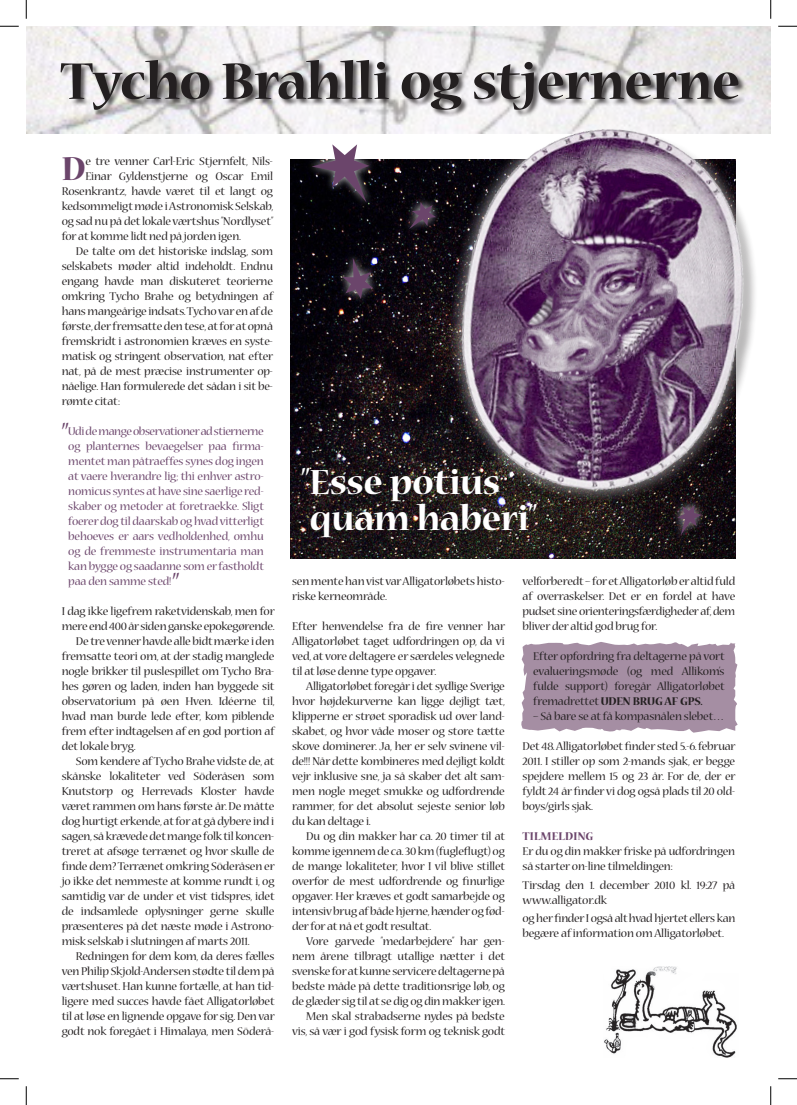
<style>
.page{position:relative;width:797px;height:1105px;background:#fff}
.page>*{position:absolute;margin:0;border:0;box-sizing:border-box;transform-origin:0 0}
.t1{font:700 57.25px "Nueva Std";letter-spacing:-.01em;color:#231f20}
.t2{font:700 38.88px/36.6px "Nueva Std";letter-spacing:-.01em;color:#fff}
.t3{font:37.5px "Nueva Std";color:#6b456b}
.t4{font:700 36.88px "Nueva Std";color:#6b456b}
.t5{font:12.5px/15px "Nueva Std";letter-spacing:-.015em;color:#231f20;text-align:justify}
.t6{font:12.5px/15px "Nueva Std";letter-spacing:-.015em;color:#6b456b;text-align:justify}
.t7{font:700 12.5px "Nueva Std";letter-spacing:.14em;color:#6b456b}
.s1{font-weight:700}
</style>
<div class="page">
<img style="left:26px;top:26px;width:744px;height:108px">
<svg style="left:521px;top:642px;width:217px;height:91px;background:#ac97aa"></svg>
<img style="left:604px;top:966px;width:133px;height:92px">
<img style="left:291px;top:159px;width:444px;height:400px">
<svg style="left:421px;top:92px;width:349px;height:433px"></svg>
<img style="left:451px;top:125px;width:303px;height:378px">
<div style="left:61px;top:60px;width:684px;height:57px;background:#231f20;opacity:.7"></div>
<div style="left:303px;top:136px;width:71px;height:72px;background:#fff;opacity:.75"></div>
<svg style="left:311px;top:144px;width:58px;height:59px"></svg>
<svg style="left:328px;top:246px;width:60px;height:62px;background:#1d1721"></svg>
<svg style="left:398px;top:191px;width:47px;height:50px;background:#1c151e"></svg>
<svg style="left:667px;top:495px;width:42px;height:46px;background:#2a1f26"></svg>
<svg style="left:0;top:25px;width:19px;height:2px"></svg>
<svg style="left:778px;top:25px;width:19px;height:2px"></svg>
<svg style="left:0;top:1078px;width:19px;height:1px"></svg>
<svg style="left:778px;top:1078px;width:19px;height:1px"></svg>
<svg style="left:25px;top:0;width:2px;height:19px"></svg>
<svg style="left:25px;top:1086px;width:2px;height:19px"></svg>
<svg style="left:770px;top:0;width:1px;height:19px"></svg>
<svg style="left:770px;top:1086px;width:1px;height:19px"></svg>
<h1 class="t1" style="left:60px;top:55px;width:681px">Tycho Brahlli og stjernerne</h1>
<h3 class="t4" style="left:62px;top:152px;width:26px">D</h3>
<p class="t5" style="left:85px;top:154px;width:189px">e tre venner Carl-Eric Stjernfelt, Nils-</p>
<p class="t5" style="left:85px;top:169px;width:189px">Einar Gyldenstjerne og Oscar Emil</p>
<p class="t5" style="left:62px;top:184px;width:213px">Rosenkrantz, havde været til et langt og</p>
<p class="t5" style="left:62px;top:199px;width:213px">kedsommeligt møde i Astronomisk Selskab,</p>
<p class="t5" style="left:62px;top:214px;width:213px">og sad nu på det lokale værtshus ”Nordlyset”</p>
<p class="t5" style="left:62px;top:229px;width:181px">for at komme lidt ned på jorden igen.</p>
<p class="t5" style="left:76px;top:244px;width:198px">De talte om det historiske indslag, som</p>
<p class="t5" style="left:62px;top:259px;width:213px">selskabets møder altid indeholdt. Endnu</p>
<p class="t5" style="left:62px;top:274px;width:213px">engang havde man diskuteret teorierne</p>
<p class="t5" style="left:62px;top:289px;width:213px">omkring Tycho Brahe og betydningen af</p>
<p class="t5" style="left:62px;top:304px;width:213px">hans mangeårige indsats. Tycho var en af de</p>
<p class="t5" style="left:62px;top:319px;width:213px">første, der fremsatte den tese, at for at opnå</p>
<p class="t5" style="left:62px;top:334px;width:213px">fremskridt i astronomien kræves en syste-</p>
<p class="t5" style="left:62px;top:349px;width:213px">matisk og stringent observation, nat efter</p>
<p class="t5" style="left:62px;top:364px;width:213px">nat, på de mest præcise instrumenter op-</p>
<p class="t5" style="left:62px;top:379px;width:213px">nåelige. Han formulerede det sådan i sit be-</p>
<p class="t5" style="left:62px;top:394px;width:60px">rømte citat:</p>
<h3 class="t3" style="left:62px;top:419px;width:9px">”</h3>
<p class="t6" style="left:68px;top:424px;width:197px">Udi de mange observationer ad stiernerne og planternes bevaegelser paa firma&shy;mentet man påtraeffes synes dog ingen at vaere hverandre lig; thi enhver astro&shy;nomicus syntes at have sine saerlige red&shy;skaber og metoder at foretraekke. Sligt foerer dog til daarskab og hvad vitterligt behoeves er aars vedholdenhed, omhu og de fremmeste instrumentaria man kan bygge og saadanne som er fastholdt paa den samme sted!</p>
<h3 class="t3" style="left:173px;top:569px;width:9px">”</h3>
<p class="t5" style="left:62px;top:604px;width:214px">I dag ikke ligefrem raketvidenskab, men for</p>
<p class="t5" style="left:62px;top:619px;width:214px">mere end 400 år siden ganske epokegørende.</p>
<p class="t5" style="left:76px;top:634px;width:200px">De tre venner havde alle bidt mærke i den</p>
<p class="t5" style="left:62px;top:649px;width:214px">fremsatte teori om, at der stadig manglede</p>
<p class="t5" style="left:62px;top:664px;width:214px">nogle brikker til puslespillet om Tycho Bra-</p>
<p class="t5" style="left:62px;top:679px;width:214px">hes gøren og laden, inden han byggede sit</p>
<p class="t5" style="left:62px;top:694px;width:214px">observatorium på øen Hven. Idéerne til,</p>
<p class="t5" style="left:62px;top:709px;width:214px">hvad man burde lede efter, kom piblende</p>
<p class="t5" style="left:62px;top:724px;width:214px">frem efter indtagelsen af en god portion af</p>
<p class="t5" style="left:62px;top:739px;width:75px">det lokale bryg.</p>
<p class="t5" style="left:76px;top:754px;width:200px">Som kendere af Tycho Brahe vidste de, at</p>
<p class="t5" style="left:62px;top:769px;width:214px">skånske lokaliteter ved Söderåsen som</p>
<p class="t5" style="left:62px;top:784px;width:214px">Knutstorp og Herrevads Kloster havde</p>
<p class="t5" style="left:62px;top:799px;width:214px">været rammen om hans første år. De måtte</p>
<p class="t5" style="left:62px;top:814px;width:214px">dog hurtigt erkende, at for at gå dybere ind i</p>
<p class="t5" style="left:62px;top:829px;width:214px">sagen, så krævede det mange folk til koncen-</p>
<p class="t5" style="left:62px;top:844px;width:214px">treret at afsøge terrænet og hvor skulle de</p>
<p class="t5" style="left:62px;top:859px;width:214px">finde dem? Terrænet omkring Söderåsen er</p>
<p class="t5" style="left:62px;top:874px;width:214px">jo ikke det nemmeste at komme rundt i, og</p>
<p class="t5" style="left:62px;top:889px;width:214px">samtidig var de under et vist tidspres, idet</p>
<p class="t5" style="left:62px;top:904px;width:214px">de indsamlede oplysninger gerne skulle</p>
<p class="t5" style="left:62px;top:919px;width:214px">præsenteres på det næste møde i Astrono-</p>
<p class="t5" style="left:62px;top:934px;width:190px">misk selskab i slutningen af marts 2011.</p>
<p class="t5" style="left:76px;top:949px;width:200px">Redningen for dem kom, da deres fælles</p>
<p class="t5" style="left:62px;top:964px;width:214px">ven Philip Skjold-Andersen stødte til dem på</p>
<p class="t5" style="left:62px;top:979px;width:214px">værtshuset. Han kunne fortælle, at han tid-</p>
<p class="t5" style="left:62px;top:994px;width:214px">ligere med succes havde fået Alligatorløbet</p>
<p class="t5" style="left:62px;top:1009px;width:214px">til at løse en lignende opgave for sig. Den var</p>
<p class="t5" style="left:62px;top:1024px;width:214px">godt nok foregået i Himalaya, men Söderå-</p>
<h2 class="t2" style="left:301px;top:465px;width:238px">”Esse potius quam haberi”</h2>
<p class="t5" style="left:292px;top:574px;width:214px">sen mente han vist var Alligatorløbets histo&shy;riske kerneområde.</p>
<p class="t5" style="left:292px;top:619px;width:214px">Efter henvendelse fra de fire venner har Alligatorløbet taget udfordringen op, da vi ved, at vore deltagere er særdeles velegnede til at løse denne type opgaver.</p>
<p class="t5" style="left:292px;top:679px;width:215px;text-indent:14px">Alligatorløbet foregår i det sydlige Sverige hvor højdekurverne kan ligge dejligt tæt, klipperne er strøet sporadisk ud over land&shy;skabet, og hvor våde moser og store tætte skove dominerer. Ja, her er selv svinene vil&shy;de!!! Når dette kombineres med dejligt koldt vejr inklusive sne, ja så skaber det alt sam&shy;men nogle meget smukke og udfordrende rammer, for det absolut sejeste senior løb du kan deltage i.</p>
<p class="t5" style="left:292px;top:829px;width:214px;text-indent:14px">Du og din makker har ca. 20 timer til at komme igennem de ca. 30 km (fugleflugt) og de mange lokaliteter, hvor I vil blive stillet overfor de mest udfordrende og finurlige opgaver. Her kræves et godt samarbejde og intensiv brug af både hjerne, hænder og fød&shy;der for at nå et godt resultat.</p>
<p class="t5" style="left:292px;top:934px;width:214px;text-align:right">Vore garvede ”medarbejdere” har gen&shy;nem årene tilbragt utallige nætter i det svenske for at kunne servicere deltagerne på bedste måde på dette traditionsrige løb, og de glæder sig til at se dig og din makker igen.<br>Men skal strabadserne nydes på bedste vis, så vær i god fysisk form og teknisk godt</p>
<p class="t5" style="left:522px;top:574px;width:214px">velforberedt – for et Alligatorløb er altid fuld af overraskelser. Det er en fordel at have pudset sine orienteringsfærdigheder af, dem bliver der altid god brug for.</p>
<p class="t5" style="left:533px;top:649px;width:193px">Efter opfordring fra deltagerne på vort evalueringsmøde (og med Allikom’s fulde support) foregår Alligatorløbet fremadrettet <span class="s1">uden brug af GPS.</span></p>
<p class="t5" style="left:533px;top:709px;width:192px">– Så bare se at få kompasnålen slebet…</p>
<p class="t5" style="left:522px;top:739px;width:214px">Det 48. Alligatorløbet finder sted 5.-6. februar 2011. I stiller op som 2-mands sjak, er begge spejdere mellem 15 og 23 år. For de, der er fyldt 24 år finder vi dog også plads til 20 old&shy;boys/girls sjak.</p>
<p class="t7" style="left:522px;top:830px;width:72px">Tilmelding</p>
<p class="t5" style="left:522px;top:844px;width:214px">Er du og din makker friske på udfordringen så starter on-line tilmeldingen:</p>
<p class="t5" style="left:522px;top:878px;width:214px">Tirsdag den 1. december 2010 kl. 19:27 på www.alligator.dk</p>
<p class="t5" style="left:522px;top:911px;width:214px">og her finder I også alt hvad hjertet ellers kan begære af information om Alligatorløbet.</p>
</div>
